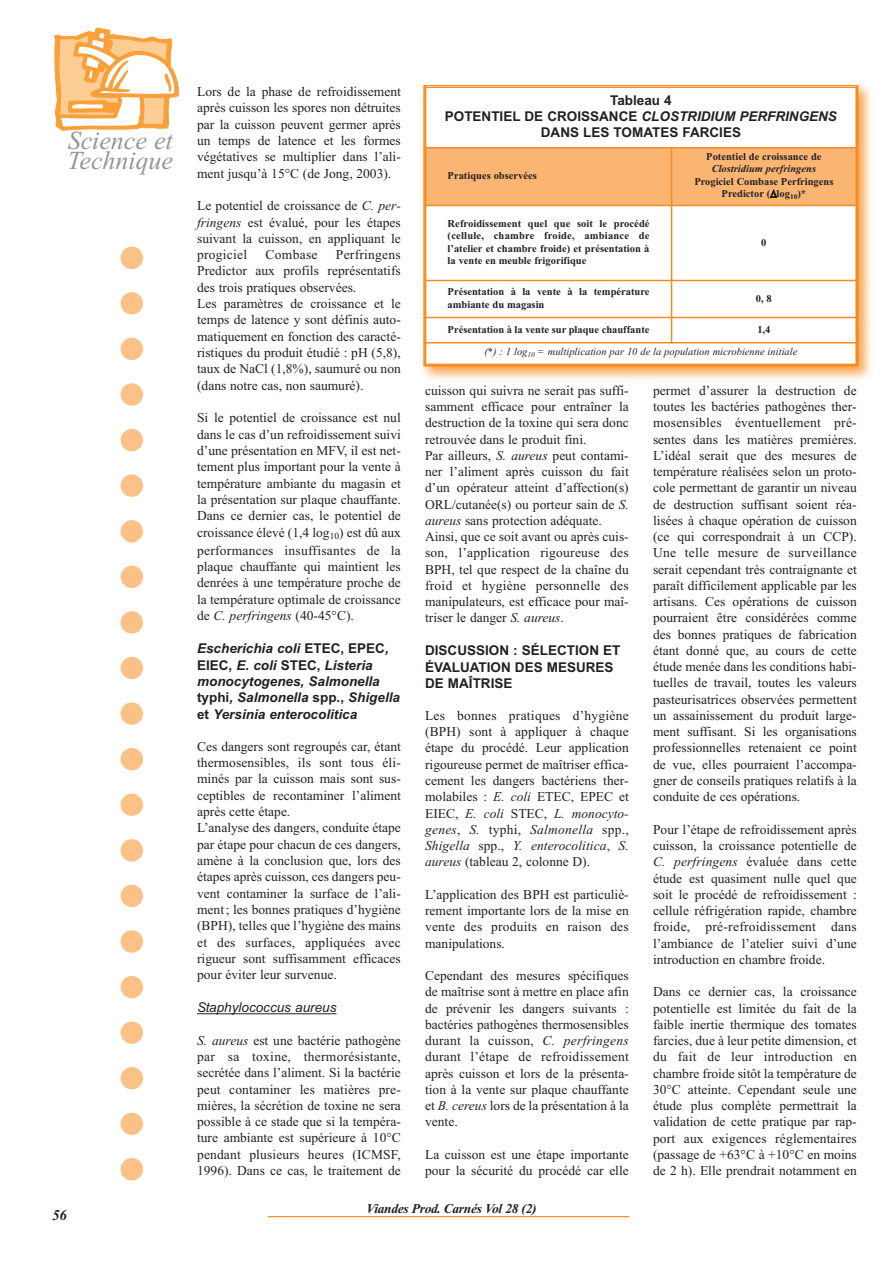
<style>
.page{position:relative;width:893px;height:1263px;background:#fff}
.page>*{position:absolute;margin:0;border:0;box-sizing:border-box;transform-origin:0 0}
.t1{font:italic 25.95px/20.1px "Times New Roman";color:#939598}
.t2{font:italic 700 15px "Times New Roman";color:#231f20}
.t3{font:13.5px/16.2px "Times New Roman";color:#231f20;text-align:justify}
.t4{font:italic 700 13.5px/16.4px "Arial";color:#231f20}
.t5{font:700 13.5px/16.2px "Arial";color:#231f20}
.t6{font:italic 700 13.5px "Times New Roman";letter-spacing:-.025em;color:#231f20}
.t7{font:italic 13.5px "Arial";color:#231f20}
.t8{font:13.5px "Times New Roman";letter-spacing:.02em;color:#231f20}
.t9{font:700 10.5px/12.6px "Times New Roman";color:#231f20;text-align:center}
.t10{font:italic 10.5px/22.8px "Times New Roman";color:#231f20}
.t11{font:italic 700 10.5px "Times New Roman";color:#231f20}
.s1{font-style:italic}
.s2{font-style:normal}
.s3{font-weight:700;font-style:normal}
</style>
<div class="page">
<hr style="left:268px;top:1216px;width:361px;height:1px;background:#f68b1f">
<svg style="left:121px;top:247px;width:22px;height:888px"></svg>
<svg style="left:121px;top:1158px;width:22px;height:22px"></svg>
<hr style="left:197px;top:1013px;width:139px;height:1px;background:#231f20">
<svg style="left:54px;top:28px;width:125px;height:103px"></svg>
<img style="left:422px;top:84px;width:449px;height:296px">
<img style="left:484px;top:385px;width:139px;height:1px">
<div style="left:423px;top:85px;width:435px;height:282px;border:2px solid #f68b1f"></div>
<div style="left:425px;top:87px;width:431px;height:61px;background:#fff"></div>
<div style="left:425px;top:148px;width:247px;height:57px;background:#fbb573"></div>
<div style="left:672px;top:148px;width:185px;height:57px;background:#fbb573"></div>
<div style="left:425px;top:205px;width:247px;height:75px;background:#fff"></div>
<div style="left:672px;top:205px;width:185px;height:75px;background:#fff"></div>
<div style="left:425px;top:280px;width:247px;height:37px;background:#fff"></div>
<div style="left:672px;top:280px;width:185px;height:37px;background:#fff"></div>
<div style="left:425px;top:317px;width:247px;height:26px;background:#fff"></div>
<div style="left:672px;top:317px;width:185px;height:26px;background:#fff"></div>
<div style="left:425px;top:343px;width:431px;height:22px;background:#fff"></div>
<hr style="left:425px;top:87px;width:1px;height:278px;background:#f68b1f">
<hr style="left:671px;top:147px;width:1px;height:196px;background:#f68b1f">
<hr style="left:855px;top:87px;width:2px;height:278px;background:#f68b1f">
<hr style="left:425px;top:87px;width:432px;height:1px;background:#f68b1f">
<hr style="left:425px;top:147px;width:432px;height:2px;background:#f68b1f">
<hr style="left:425px;top:205px;width:432px;height:1px;background:#f68b1f">
<hr style="left:425px;top:280px;width:432px;height:1px;background:#f68b1f">
<hr style="left:425px;top:317px;width:432px;height:1px;background:#f68b1f">
<hr style="left:425px;top:342px;width:432px;height:1px;background:#f68b1f">
<hr style="left:425px;top:364px;width:432px;height:1px;background:#f68b1f">
<h1 class="t1" style="left:67px;top:130px;width:107px">Science et<br>Technique</h1>
<p class="t3" style="left:197px;top:83px;width:205px">Lors de la phase de refroidissement après cuisson les spores non détruites par la cuisson peuvent germer après un temps de latence et les formes végétatives se multiplier dans l’ali&shy;ment jusqu’à 15°C (de Jong, 2003).</p>
<p class="t3" style="left:197px;top:197px;width:205px">Le potentiel de croissance de <span class="s1">C. per&shy;fringens</span> est évalué, pour les étapes suivant la cuisson, en appliquant le progiciel</p>
<p class="t3" style="left:197px;top:246px;width:205px;text-align:left;text-indent:139px">Perfringens<br>Predictor aux profils représentatifs des trois pratiques observées.<br>Les paramètres de croissance et le temps de latence y sont définis auto&shy;matiquement en fonction des caracté&shy;ristiques du produit étudié : pH (5,8), taux de NaCl (1,8%), saumuré ou non (dans notre cas, non saumuré).</p>
<p class="t3" style="left:197px;top:410px;width:205px">Si le potentiel de croissance est nul dans le cas d’un refroidissement suivi d’une présentation en MFV, il est net&shy;tement plus important pour la vente à température ambiante du magasin et la présentation sur plaque chauffante.<br>Dans ce dernier cas, le potentiel de croissance élevé (1,4 log<sub>10</sub>) est dû aux</p>
<p class="t3" style="left:197px;top:542px;width:205px">performances insuffisantes de la plaque chauffante qui maintient les denrées à une température proche de la température optimale de croissance de <span class="s1">C. perfringens</span> (40-45°C).</p>
<p class="t4" style="left:197px;top:640px;width:204px">Escherichia coli <span class="s2">ETEC, EPEC</span>,<br><span class="s2">EIEC,</span> E. coli <span class="s2">STEC,</span> Listeria monocytogenes, Salmonella <span class="s2">typhi</span>, Salmonella <span class="s2">spp.,</span> Shigella <span class="s2">et</span> Yersinia enterocolitica</p>
<p class="t3" style="left:197px;top:738px;width:205px;text-align:left">Ces dangers sont regroupés car, étant thermosensibles, ils sont tous éli&shy;minés par la cuisson mais sont sus&shy;ceptibles de recontaminer l’aliment après cette étape.<br>L’analyse des dangers, conduite étape par étape pour chacun de ces dangers, amène à la conclusion que, lors des étapes après cuisson, ces dangers peu&shy;vent contaminer la surface de l’ali&shy;ment; les bonnes pratiques d’hygiène (BPH), telles que l’hygiène des mains et des surfaces, appliquées avec rigueur sont suffisamment efficaces pour éviter leur survenue.</p>
<p class="t7" style="left:197px;top:1000px;width:141px">Staphylococcus aureus</p>
<p class="t3" style="left:197px;top:1032px;width:205px"><span class="s1">S. aureus</span> est une bactérie pathogène par sa toxine, thermorésistante, secrétée dans l’aliment. Si la bactérie peut contaminer les matières pre&shy;mières, la sécrétion de toxine ne sera possible à ce stade que si la tempéra&shy;ture ambiante est supérieure à 10°C pendant plusieurs heures (ICMSF, 1996). Dans ce cas, le traitement de</p>
<p class="t8" style="left:266px;top:247px;width:53px">Combase</p>
<p class="t5" style="left:445px;top:92px;width:394px;text-align:center">Tableau 4<br>POTENTIEL DE CROISSANCE <span class="s1">CLOSTRIDIUM PERFRINGENS<br></span>DANS LES TOMATES FARCIES</p>
<p class="t9" style="left:448px;top:169px;width:91px">Pratiques observées</p>
<p class="t9" style="left:706px;top:150px;width:117px">Potentiel de croissance de</p>
<p class="t11" style="left:712px;top:162px;width:106px">Clostridium perfringens</p>
<p class="t9" style="left:694px;top:175px;width:141px">Progiciel Combase Perfringens<br>Predictor (∆log<sub>10</sub>)*</p>
<p class="t9" style="left:448px;top:217px;width:203px;text-align:justify">Refroidissement quel que soit le procédé (cellule, chambre froide, ambiance de l’atelier et chambre froide) et présentation à la vente en meuble frigorifique</p>
<p class="t9" style="left:761px;top:236px;width:7px">0</p>
<p class="t9" style="left:448px;top:285px;width:203px;text-align:left">Présentation à la vente à la température ambiante du magasin</p>
<p class="t9" style="left:756px;top:292px;width:18px">0, 8</p>
<p class="t9" style="left:448px;top:323px;width:203px">Présentation à la vente sur plaque chauffante</p>
<p class="t10" style="left:484px;top:318px;width:314px;text-indent:273px"><span class="s3">1,4<br></span>(*) : 1 log<sub>10</sub> = multiplication par 10 de la population microbienne initiale</p>
<p class="t3" style="left:425px;top:382px;width:205px;text-align:left">cuisson qui suivra ne serait pas suffi&shy;samment efficace pour entraîner la destruction de la toxine qui sera donc retrouvée dans le produit fini.<br>Par ailleurs, <span class="s1">S. aureus</span> peut contami&shy;ner l’aliment après cuisson du fait d’un opérateur atteint d’affection(s)<br>ORL/cutanée(s) ou porteur sain de <span class="s1">S. aureus</span> sans protection adéquate.<br>Ainsi, que ce soit avant ou après cuis&shy;son, l’application rigoureuse des BPH, tel que respect de la chaîne du froid et hygiène personnelle des manipulateurs, est efficace pour maî&shy;triser le danger <span class="s1">S. aureus</span>.</p>
<p class="t5" style="left:425px;top:643px;width:197px">DISCUSSION : SÉLECTION ET<br>ÉVALUATION DES MESURES<br>DE MAÎTRISE</p>
<p class="t3" style="left:425px;top:707px;width:205px">Les bonnes pratiques d’hygiène (BPH) sont à appliquer à chaque étape du procédé. Leur application rigoureuse permet de maîtriser effica&shy;cement les dangers bactériens ther&shy;molabiles : <span class="s1">E. coli</span> ETEC, EPEC et EIEC, <span class="s1">E. coli</span> STEC, <span class="s1">L. monocyto&shy;genes</span>, <span class="s1">S.</span> typhi, <span class="s1">Salmonella</span> spp., <span class="s1">Shigella</span> spp., <span class="s1">Y. enterocolitica</span>, <span class="s1">S. aureus</span> (tableau 2, colonne D).</p>
<p class="t3" style="left:425px;top:886px;width:205px">L’application des BPH est particuliè&shy;rement importante lors de la mise en vente des produits en raison des manipulations.</p>
<p class="t3" style="left:425px;top:967px;width:205px">Cependant des mesures spécifiques de maîtrise sont à mettre en place afin de prévenir les dangers suivants : bactéries pathogènes thermosensibles durant la cuisson, <span class="s1">C. perfringens </span>durant l’étape de refroidissement après cuisson et lors de la présenta&shy;tion à la vente sur plaque chauffante et <span class="s1">B. cereus</span> lors de la présentation à la vente.</p>
<p class="t3" style="left:425px;top:1146px;width:205px">La cuisson est une étape importante pour la sécurité du procédé car elle</p>
<p class="t3" style="left:653px;top:382px;width:205px">permet d’assurer la destruction de toutes les bactéries pathogènes ther&shy;mosensibles éventuellement pré&shy;sentes dans les matières premières.<br>L’idéal serait que des mesures de température réalisées selon un proto&shy;cole permettant de garantir un niveau de destruction suffisant soient réa&shy;lisées à chaque opération de cuisson (ce qui correspondrait à un CCP).<br>Une telle mesure de surveillance serait cependant très contraignante et paraît difficilement applicable par les artisans. Ces opérations de cuisson pourraient être considérées comme des bonnes pratiques de fabrication étant donné que, au cours de cette étude menée dans les conditions habi&shy;tuelles de travail, toutes les valeurs pasteurisatrices observées permettent un assainissement du produit large&shy;ment suffisant. Si les organisations professionnelles retenaient ce point de vue, elles pourraient l’accompa&shy;gner de conseils pratiques relatifs à la conduite de ces opérations.</p>
<p class="t3" style="left:653px;top:821px;width:205px">Pour l’étape de refroidissement après cuisson, la croissance potentielle de <span class="s1">C. perfringens</span> évaluée dans cette étude est quasiment nulle quel que soit le procédé de refroidissement : cellule réfrigération rapide, chambre froide, pré-refroidissement dans l’ambiance de l’atelier suivi d’une introduction en chambre froide.</p>
<p class="t3" style="left:653px;top:983px;width:205px">Dans ce dernier cas, la croissance potentielle est limitée du fait de la faible inertie thermique des tomates farcies, due à leur petite dimension, et du fait de leur introduction en chambre froide sitôt la température de 30°C atteinte. Cependant seule une étude plus complète permettrait la validation de cette pratique par rap&shy;port aux exigences réglementaires (passage de +63°C à +10°C en moins de 2 h). Elle prendrait notamment en</p>
<p class="t2" style="left:52px;top:1206px;width:16px">56</p>
<p class="t6" style="left:367px;top:1201px;width:172px">Viandes Prod. Carnés Vol 28 (2)</p>
</div>
